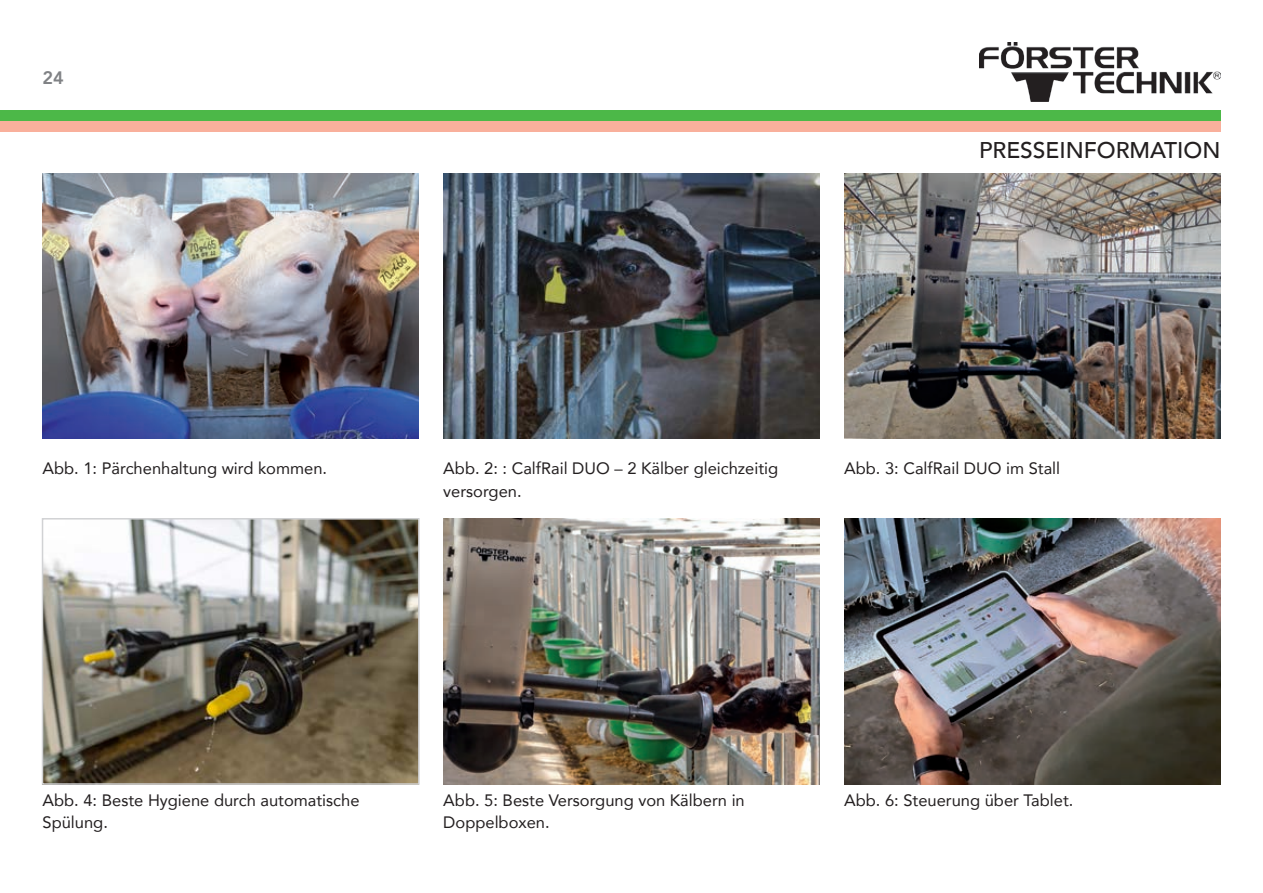
<style>
.page{position:relative;width:1263px;height:893px;background:#fff}
.page>*{position:absolute;margin:0;border:0;box-sizing:border-box;transform-origin:0 0}
.t1{font:500 22.65px "Avenir LT Com";color:#231f20}
.t2{font:800 18px "Avenir LT Com";color:#808285}
.t3{font:16.5px/22.5px "Avenir LT Com";color:#231f20}
</style>
<div class="page">
<div style="left:0;top:111px;width:1220px;height:10px;background:#4cb848"></div>
<div style="left:0;top:121px;width:1220px;height:11px;background:#f9b09c"></div>
<img style="left:979px;top:43px;width:241px;height:58px">
<img style="left:43px;top:174px;width:376px;height:265px">
<img style="left:844px;top:174px;width:376px;height:265px">
<img style="left:443px;top:174px;width:377px;height:265px">
<img style="left:45px;top:521px;width:372px;height:261px">
<div style="left:42px;top:518px;width:378px;height:267px;border:2px solid #d1d2d4"></div>
<img style="left:443px;top:519px;width:377px;height:265px">
<img style="left:844px;top:519px;width:376px;height:265px">
<p class="t2" style="left:43px;top:67px;width:23px">24</p>
<h1 class="t1" style="left:979px;top:137px;width:243px">PRESSEINFORMATION</h1>
<p class="t3" style="left:43px;top:457px;width:286px">Abb. 1: Pärchenhaltung wird kommen.</p>
<p class="t3" style="left:443px;top:457px;width:336px">Abb. 2: : CalfRail DUO – 2 Kälber gleichzeitig</p>
<p class="t3" style="left:844px;top:457px;width:218px">Abb. 3: CalfRail DUO im Stall</p>
<p class="t3" style="left:443px;top:480px;width:80px">versorgen.</p>
<p class="t3" style="left:43px;top:788px;width:319px">Abb. 4: Beste Hygiene durch automatische<br>Spülung.</p>
<p class="t3" style="left:443px;top:788px;width:303px">Abb. 5: Beste Versorgung von Kälbern in<br>Doppelboxen.</p>
<p class="t3" style="left:844px;top:788px;width:231px">Abb. 6: Steuerung über Tablet.</p>
</div>
